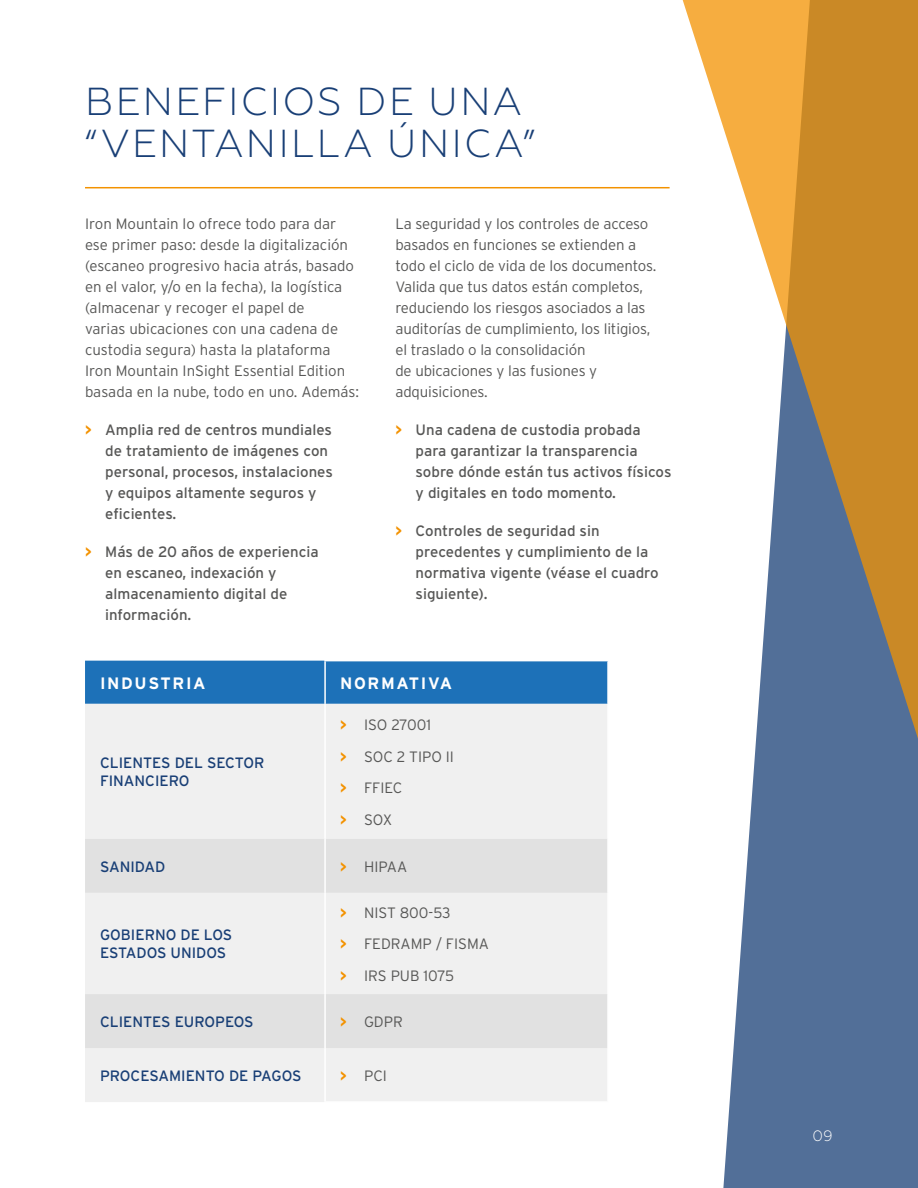
<style>
.page{position:relative;width:918px;height:1188px;background:#fff}
.page>*{position:absolute;margin:0;border:0;box-sizing:border-box;transform-origin:0 0}
.t1{font:300 39px/42px "Geometria";letter-spacing:.06em;color:#193f76}
.t2{font:700 16.5px "Interstate";letter-spacing:.1em;color:#fff}
.t3{font:300 15px/21px "Interstate";color:#575756}
.t4{font:15px/21px "Interstate";color:#575756}
.t5{font:15px/18px "Interstate";color:#193f76}
.t6{font:300 15px "Geometria";color:#fff}
.s1{font-weight:700;color:#f39200}
</style>
<div class="page">
<svg style="left:723px;top:774px;width:195px;height:414px;background:#617ba1"></svg>
<svg style="left:666px;top:0;width:252px;height:774px"></svg>
<hr style="left:85px;top:187px;width:585px;height:1px;background:#f39200">
<div style="left:85px;top:661px;width:522px;height:43px;background:#1d71b8"></div>
<div style="left:85px;top:704px;width:522px;height:398px;background:#f0f0f0"></div>
<svg style="left:85px;top:839px;width:522px;height:209px;fill:#e1e1e1"></svg>
<hr style="left:324px;top:661px;width:2px;height:43px;background:#fff">
<hr style="left:324px;top:704px;width:2px;height:135px;background:#fff">
<hr style="left:324px;top:839px;width:2px;height:54px;background:#fff">
<hr style="left:324px;top:893px;width:2px;height:101px;background:#fff">
<hr style="left:324px;top:994px;width:2px;height:54px;background:#fff">
<hr style="left:324px;top:1048px;width:2px;height:53px;background:#fff">
<hr style="left:324px;top:1101px;width:285px;height:2px;background:#fff">
<h1 class="t1" style="left:85px;top:81px;width:452px">BENEFICIOS DE UNA “VENTANILLA ÚNICA”</h1>
<p class="t3" style="left:85px;top:213px;width:276px">Iron Mountain lo ofrece todo para dar ese primer paso: desde la digitalización (escaneo progresivo hacia atrás, basado en el valor, y/o en la fecha), la logística (almacenar y recoger el papel de<br>varias ubicaciones con una cadena de custodia segura) hasta la plataforma Iron Mountain InSight Essential Edition basada en la nube, todo en uno. Además:</p>
<p class="t4" style="left:105px;top:419px;width:229px;text-indent:-20px"><span class="s1">&gt;</span> Amplia red de centros mundiales de tratamiento de imágenes con personal, procesos, instalaciones y equipos altamente seguros y eficientes.</p>
<p class="t4" style="left:105px;top:541px;width:215px;text-indent:-20px"><span class="s1">&gt;</span> Más de 20 años de experiencia en escaneo, indexación y almacenamiento digital de información.</p>
<p class="t3" style="left:395px;top:213px;width:262px">La seguridad y los controles de acceso basados en funciones se extienden a todo el ciclo de vida de los documentos.<br>Valida que tus datos están completos, reduciendo los riesgos asociados a las auditorías de cumplimiento, los litigios, el traslado o la consolidación<br>de ubicaciones y las fusiones y adquisiciones.</p>
<p class="t4" style="left:416px;top:419px;width:257px;text-indent:-20px"><span class="s1">&gt;</span> Una cadena de custodia probada para garantizar la transparencia sobre dónde están tus activos físicos y digitales en todo momento.</p>
<p class="t4" style="left:416px;top:520px;width:245px;text-indent:-20px"><span class="s1">&gt;</span> Controles de seguridad sin precedentes y cumplimiento de la normativa vigente (véase el cuadro siguiente).</p>
<p class="t2" style="left:100px;top:674px;width:107px">INDUSTRIA</p>
<p class="t2" style="left:340px;top:674px;width:114px">NORMATIVA</p>
<p class="t5" style="left:100px;top:754px;width:166px">CLIENTES DEL SECTOR<br>FINANCIERO</p>
<p class="t3" style="left:340px;top:709px;width:115px;line-height:31.5px"><span class="s1">&gt;</span> ISO 27001<br><span class="s1">&gt;</span> SOC 2 TIPO II <span class="s1">&gt;</span> FFIEC<br><span class="s1">&gt;</span> SOX</p>
<p class="t5" style="left:100px;top:857px;width:67px">SANIDAD</p>
<p class="t3" style="left:340px;top:856px;width:69px"><span class="s1">&gt;</span> HIPAA</p>
<p class="t5" style="left:100px;top:926px;width:134px">GOBIERNO DE LOS<br>ESTADOS UNIDOS</p>
<p class="t3" style="left:340px;top:897px;width:151px;line-height:31.5px"><span class="s1">&gt;</span> NIST 800-53<br><span class="s1">&gt;</span> FEDRAMP / FISMA <span class="s1">&gt;</span> IRS PUB 1075</p>
<p class="t5" style="left:100px;top:1013px;width:155px">CLIENTES EUROPEOS</p>
<p class="t3" style="left:340px;top:1011px;width:64px"><span class="s1">&gt;</span> GDPR</p>
<p class="t5" style="left:100px;top:1067px;width:203px">PROCESAMIENTO DE PAGOS</p>
<p class="t3" style="left:340px;top:1065px;width:48px"><span class="s1">&gt;</span> PCI</p>
<p class="t6" style="left:813px;top:1127px;width:22px">09</p>
</div>
